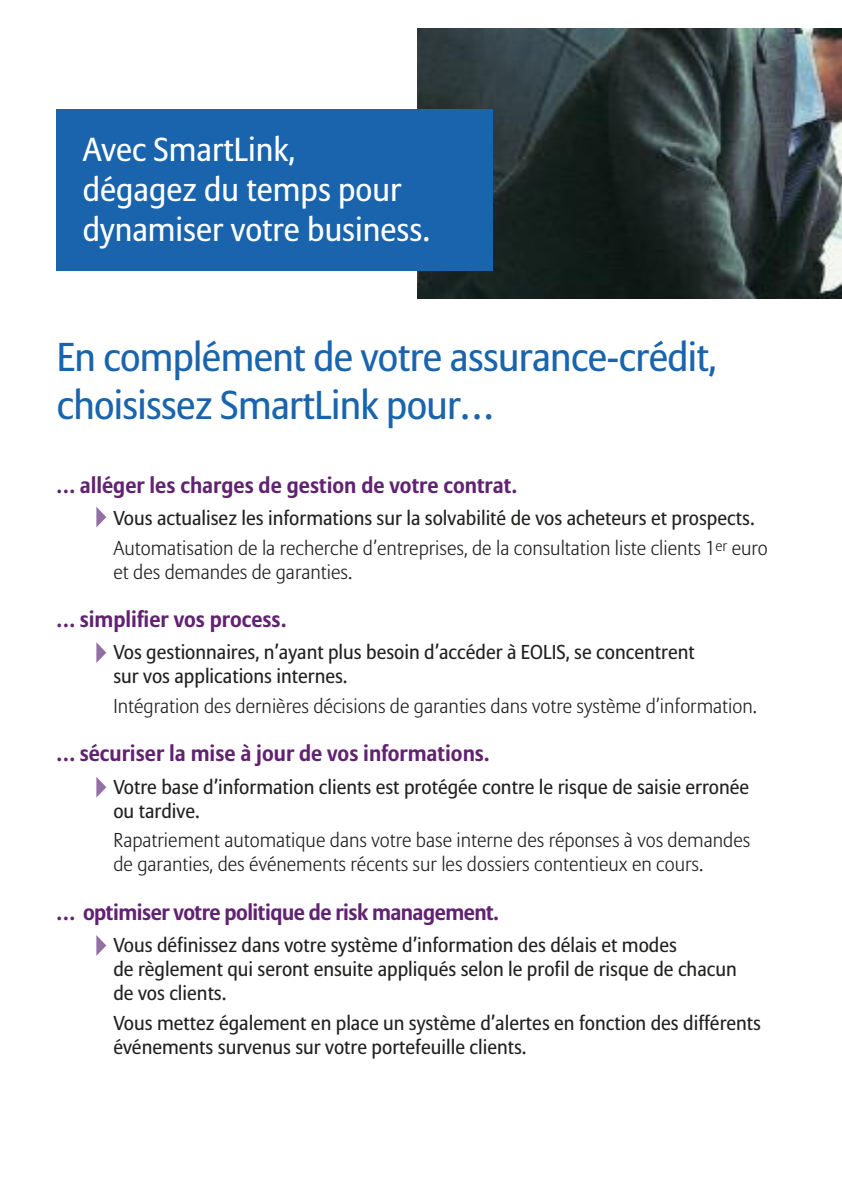
<style>
.page{position:relative;width:842px;height:1191px;background:#fff}
.page>*{position:absolute;margin:0;border:0;box-sizing:border-box;transform-origin:0 0}
.t1{font:40px/48px "Allianz Sans";letter-spacing:-.015em;color:#1964ac}
.t2{font:33px/39.6px "Allianz Sans";color:#fff}
.t3{font:700 22px "Allianz Sans";color:#612271}
.t4{font:700 22px "Allianz Sans";letter-spacing:-.02em;color:#612271}
.t5{font:20px/24px "Allianz Sans";color:#222221}
.t6{font:300 20px/30px "Allianz Sans";color:#222221}
.s1{font-weight:400}
</style>
<div class="page">
<img style="left:417px;top:28px;width:425px;height:270px">
<div style="left:57px;top:110px;width:436px;height:161px;background:#1964ac"></div>
<svg style="left:96px;top:507px;width:10px;height:20px"></svg>
<svg style="left:96px;top:642px;width:10px;height:21px"></svg>
<svg style="left:96px;top:777px;width:10px;height:20px"></svg>
<svg style="left:96px;top:935px;width:10px;height:20px"></svg>
<h2 class="t2" style="left:83px;top:133px;width:349px">Avec SmartLink,<br>dégagez du temps pour dynamiser votre business.</h2>
<h1 class="t1" style="left:57px;top:336px;width:662px">En complément de votre assurance-crédit, choisissez SmartLink pour…</h1>
<p class="t3" style="left:57px;top:478px;width:462px">… alléger les charges de gestion de votre contrat.</p>
<p class="t6" style="left:113px;top:504px;width:656px"><span class="s1">Vous actualisez les informations sur la solvabilité de vos acheteurs et prospects.<br></span>Automatisation de la recherche d’entreprises, de la consultation liste clients 1<sup>er</sup> euro</p>
<p class="t6" style="left:113px;top:558px;width:240px">et des demandes de garanties.</p>
<p class="t3" style="left:57px;top:611px;width:231px">… simplifier vos process.</p>
<p class="t5" style="left:113px;top:642px;width:583px">Vos gestionnaires, n’ayant plus besoin d’accéder à EOLIS, se concentrent sur vos applications internes.</p>
<p class="t6" style="left:113px;top:692px;width:645px">Intégration des dernières décisions de garanties dans votre système d’information.</p>
<p class="t3" style="left:57px;top:746px;width:435px">… sécuriser la mise à jour de vos informations.</p>
<p class="t5" style="left:113px;top:776px;width:637px">Votre base d’information clients est protégée contre le risque de saisie erronée ou tardive.</p>
<p class="t6" style="left:113px;top:830px;width:638px;line-height:24px">Rapatriement automatique dans votre base interne des réponses à vos demandes de garanties, des événements récents sur les dossiers contentieux en cours.</p>
<p class="t4" style="left:57px;top:904px;width:444px">… optimiser votre politique de risk management.</p>
<p class="t5" style="left:113px;top:934px;width:625px">Vous définissez dans votre système d’information des délais et modes<br>de règlement qui seront ensuite appliqués selon le profil de risque de chacun de vos clients.</p>
<p class="t5" style="left:113px;top:1012px;width:649px">Vous mettez également en place un système d’alertes en fonction des différents événements survenus sur votre portefeuille clients.</p>
</div>
